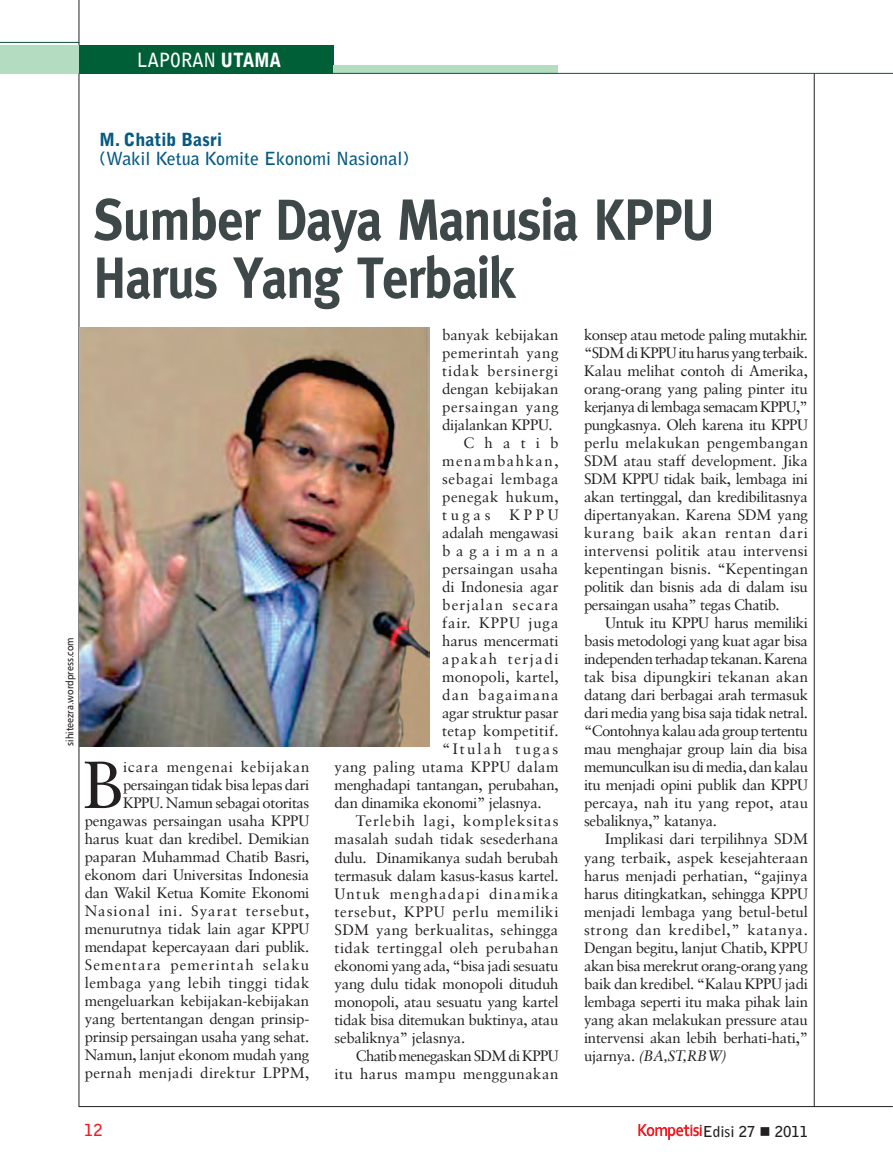
<style>
.page{position:relative;width:893px;height:1170px;background:#fff}
.page>*{position:absolute;margin:0;border:0;box-sizing:border-box;transform-origin:0 0}
.t1{font:66.6px "Sabon";color:#231f20}
.t2{font:700 58.05px/58.1px "Meta";letter-spacing:-.02em;color:#3e4849;scale:.9 1}
.t3{font:700 19.5px "Bell Gothic Std";letter-spacing:-.015em;color:#fff;scale:.9 1}
.t4{font:700 18px "Bell Gothic Std";color:#065a83}
.t5{font:900 18px "Bell Gothic Std";color:#065a83}
.t6{font:700 16.5px "Bell Gothic Std";color:#ee1d23}
.t7{font:15px/18px "Sabon";letter-spacing:-.015em;color:#231f20;text-align:justify}
.t8{font:15px "Sabon";letter-spacing:.03em;color:#231f20}
.t9{font:15px "Sabon";letter-spacing:.06em;color:#231f20}
.t10{font:15px "Sabon";letter-spacing:.02em;color:#231f20}
.t11{font:15px "Sabon";letter-spacing:.08em;color:#231f20}
.t12{font:15px "Sabon";letter-spacing:.005em;color:#231f20}
.t13{font:15px "Sabon";letter-spacing:.05em;color:#231f20}
.t14{font:15px "Sabon";letter-spacing:.1em;color:#231f20}
.t15{font:15px "Sabon";letter-spacing:-.045em;color:#231f20}
.t16{font:15px "Sabon";letter-spacing:.025em;color:#231f20}
.t17{font:15px "Sabon";letter-spacing:.01em;color:#231f20}
.t18{font:15px "Sabon";letter-spacing:.045em;color:#231f20}
.t19{font:15px "Sabon";letter-spacing:.04em;color:#231f20}
.t20{font:15px "Sabon";letter-spacing:.035em;color:#231f20}
.t21{font:700 15px "Bell Gothic Std";color:#231f20}
.t22{font:15px "Sabon";letter-spacing:.145em;color:#231f20}
.t23{font:15px "Sabon";letter-spacing:.38em;color:#231f20}
.t24{font:10.5px "Humanist 777 BT Roman B";color:#231f20;scale:.9 1}
.s1{font-weight:900}
.s2{font-style:italic}
</style>
<div class="page">
<svg style="left:638px;top:1124px;width:64px;height:15px"></svg>
<hr style="left:79px;top:1106px;width:814px;height:1px;background:#231f20">
<hr style="left:814px;top:74px;width:1px;height:1032px;background:#231f20">
<hr style="left:79px;top:0;width:1px;height:1106px;background:#231f20">
<div style="left:0;top:45px;width:85px;height:28px;background:#b3dcc0"></div>
<div style="left:79px;top:45px;width:255px;height:28px;background:#015f38"></div>
<div style="left:334px;top:65px;width:224px;height:9px;background:#b3dcc0"></div>
<hr style="left:79px;top:73px;width:814px;height:1px;background:#015f38">
<hr style="left:0;top:42px;width:79px;height:1px;background:#025133">
<img style="left:79px;top:328px;width:350px;height:418px">
<h3 class="t3" style="left:137px;top:48px;width:162px">LAPORAN <span class="s1">UTAMA</span></h3>
<p class="t24" style="left:63px;top:745px;width:122px;rotate:-90deg">sihiteezra.wordpress.com</p>
<p class="t5" style="left:99px;top:129px;width:125px">M. Chatib Basri</p>
<p class="t4" style="left:99px;top:148px;width:312px">(Wakil Ketua Komite Ekonomi Nasional)</p>
<h2 class="t2" style="left:94px;top:190px;width:691px">Sumber Daya Manusia KPPU<br>Harus Yang Terbaik</h2>
<p class="t7" style="left:85px;top:758px;width:226px;text-align:right">icara mengenai kebijakan persaingan tidak bisa lepas dari<br>KPPU. Namun sebagai otoritas pengawas persaingan usaha KPPU harus kuat dan kredibel. Demikian paparan Muhammad Chatib Basri, ekonom dari Universitas Indonesia dan Wakil Ketua Komite Ekonomi<br>Nasional ini. Syarat tersebut, menurutnya tidak lain agar KPPU mendapat kepercayaan dari publik.<br>Sementara pemerintah selaku lembaga yang lebih tinggi tidak mengeluarkan kebijakan-kebijakan yang bertentangan dengan prinsip&shy;prinsip persaingan usaha yang sehat.<br>Namun, lanjut ekonom mudah yang pernah menjadi direktur LPPM,</p>
<h1 class="t1" style="left:82px;top:744px;width:42px">B</h1>
<p class="t7" style="left:442px;top:326px;width:118px">banyak kebijakan</p>
<p class="t8" style="left:442px;top:344px;width:118px">pemerintah yang</p>
<p class="t9" style="left:442px;top:362px;width:118px">tidak bersinergi</p>
<p class="t7" style="left:442px;top:380px;width:118px">dengan kebijakan</p>
<p class="t18" style="left:442px;top:398px;width:118px">persaingan yang</p>
<p class="t7" style="left:442px;top:416px;width:112px">dijalankan KPPU.</p>
<p class="t7" style="left:463px;top:434px;width:97px">Chatib</p>
<p class="t14" style="left:442px;top:452px;width:118px">menambahkan,</p>
<p class="t19" style="left:442px;top:470px;width:118px">sebagai lembaga</p>
<p class="t20" style="left:442px;top:488px;width:118px">penegak hukum,</p>
<p class="t7" style="left:442px;top:506px;width:50px">tugas</p>
<p class="t7" style="left:510px;top:506px;width:50px">KPPU</p>
<p class="t7" style="left:442px;top:524px;width:118px">adalah mengawasi</p>
<p class="t23" style="left:442px;top:542px;width:118px">bagaimana</p>
<p class="t17" style="left:442px;top:560px;width:118px">persaingan usaha</p>
<p class="t7" style="left:442px;top:578px;width:118px">di Indonesia agar</p>
<p class="t11" style="left:442px;top:596px;width:118px">berjalan secara</p>
<p class="t9" style="left:442px;top:614px;width:118px">fair. KPPU juga</p>
<p class="t7" style="left:442px;top:632px;width:118px">harus mencermati</p>
<p class="t14" style="left:442px;top:650px;width:118px">apakah terjadi</p>
<p class="t12" style="left:442px;top:668px;width:118px">monopoli, kartel,</p>
<p class="t11" style="left:442px;top:686px;width:118px">dan bagaimana</p>
<p class="t7" style="left:442px;top:704px;width:118px">agar struktur pasar</p>
<p class="t16" style="left:442px;top:722px;width:118px">tetap kompetitif.</p>
<p class="t22" style="left:442px;top:740px;width:118px">“Itulah tugas</p>
<p class="t10" style="left:335px;top:758px;width:225px">yang paling utama KPPU dalam</p>
<p class="t7" style="left:335px;top:776px;width:225px">menghadapi tantangan, perubahan,</p>
<p class="t7" style="left:335px;top:794px;width:209px">dan dinamika ekonomi” jelasnya.</p>
<p class="t9" style="left:356px;top:812px;width:204px">Terlebih lagi, kompleksitas</p>
<p class="t12" style="left:335px;top:830px;width:225px">masalah sudah tidak sesederhana</p>
<p class="t7" style="left:335px;top:848px;width:225px">dulu. Dinamikanya sudah berubah</p>
<p class="t7" style="left:335px;top:866px;width:225px">termasuk dalam kasus-kasus kartel.</p>
<p class="t11" style="left:335px;top:884px;width:225px">Untuk menghadapi dinamika</p>
<p class="t13" style="left:335px;top:902px;width:225px">tersebut, KPPU perlu memiliki</p>
<p class="t10" style="left:335px;top:920px;width:225px">SDM yang berkualitas, sehingga</p>
<p class="t8" style="left:335px;top:938px;width:225px">tidak tertinggal oleh perubahan</p>
<p class="t7" style="left:335px;top:956px;width:225px">ekonomi yang ada, “bisa jadi sesuatu</p>
<p class="t7" style="left:335px;top:974px;width:225px">yang dulu tidak monopoli dituduh</p>
<p class="t7" style="left:335px;top:992px;width:225px">monopoli, atau sesuatu yang kartel</p>
<p class="t7" style="left:335px;top:1010px;width:225px">tidak bisa ditemukan buktinya, atau</p>
<p class="t7" style="left:335px;top:1028px;width:132px">sebaliknya” jelasnya.</p>
<p class="t15" style="left:356px;top:1046px;width:204px">Chatib menegaskan SDM di KPPU</p>
<p class="t8" style="left:335px;top:1064px;width:225px">itu harus mampu menggunakan</p>
<p class="t7" style="left:584px;top:326px;width:226px">konsep atau metode paling mutakhir. “SDM di KPPU itu harus yang terbaik.<br>Kalau melihat contoh di Amerika, orang-orang yang paling pinter itu kerjanya di lembaga semacam KPPU,” pungkasnya. Oleh karena itu KPPU perlu melakukan pengembangan SDM atau staff development. Jika SDM KPPU tidak baik, lembaga ini akan tertinggal, dan kredibilitasnya dipertanyakan. Karena SDM yang kurang baik akan rentan dari intervensi politik atau intervensi kepentingan bisnis. “Kepentingan politik dan bisnis ada di dalam isu persaingan usaha” tegas Chatib.</p>
<p class="t7" style="left:584px;top:614px;width:225px;text-indent:21px">Untuk itu KPPU harus memiliki basis metodologi yang kuat agar bisa independen terhadap tekanan. Karena tak bisa dipungkiri tekanan akan datang dari berbagai arah termasuk dari media yang bisa saja tidak netral. “Contohnya kalau ada group tertentu mau menghajar group lain dia bisa memunculkan isu di media, dan kalau itu menjadi opini publik dan KPPU percaya, nah itu yang repot, atau sebaliknya,” katanya.</p>
<p class="t7" style="left:584px;top:830px;width:226px;text-indent:21px">Implikasi dari terpilihnya SDM yang terbaik, aspek kesejahteraan harus menjadi perhatian, “gajinya harus ditingkatkan, sehingga KPPU menjadi lembaga yang betul-betul strong dan kredibel,” katanya.<br>Dengan begitu, lanjut Chatib, KPPU akan bisa merekrut orang-orang yang baik dan kredibel. “Kalau KPPU jadi lembaga seperti itu maka pihak lain yang akan melakukan pressure atau intervensi akan lebih berhati-hati,” ujarnya. <span class="s2">(BA,ST,RBW)</span></p>
<p class="t6" style="left:84px;top:1119px;width:20px">12</p>
<p class="t21" style="left:703px;top:1122px;width:107px">Edisi 27 ■ 2011</p>
</div>
